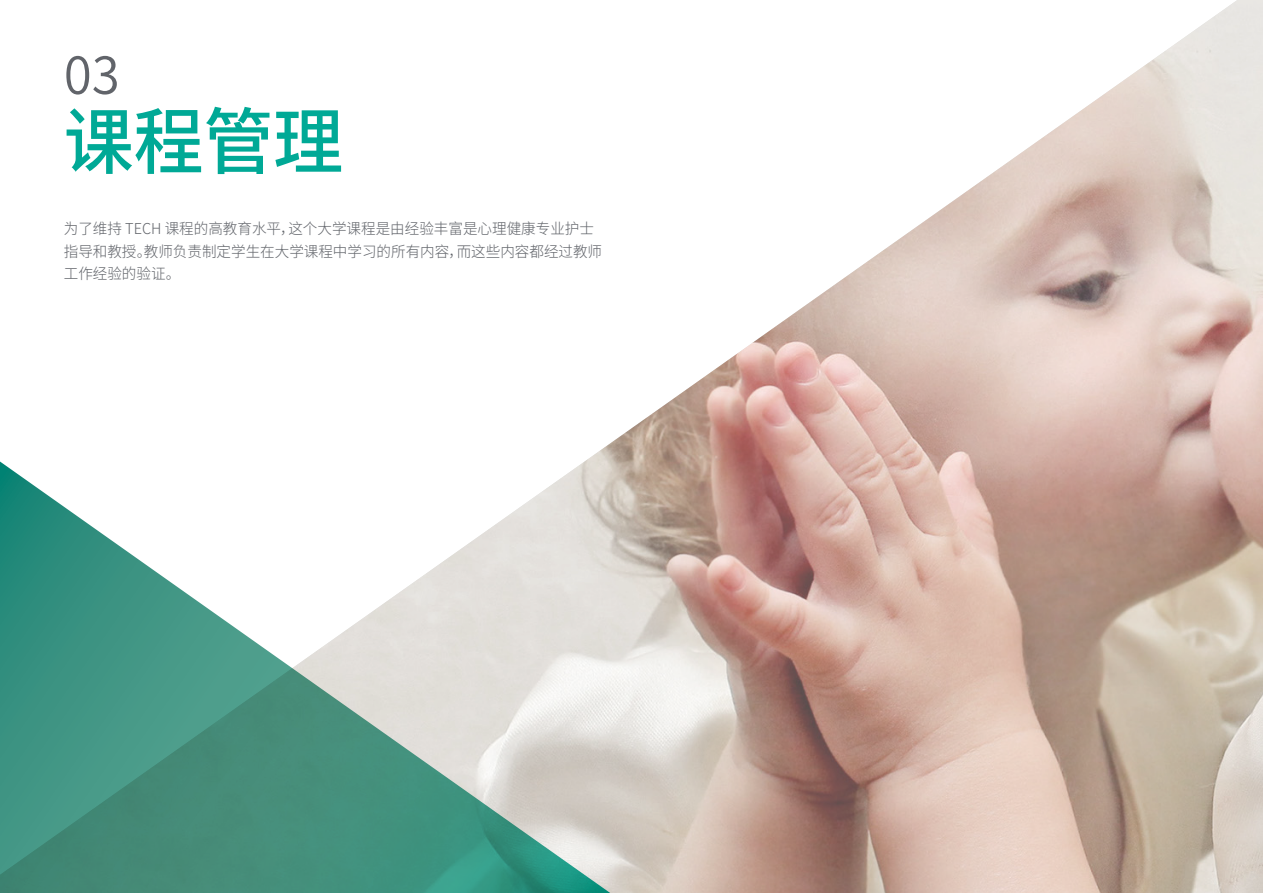
<style>
.page{position:relative;width:1263px;height:893px;background:#fff}
.page>*{position:absolute;margin:0;border:0;box-sizing:border-box;transform-origin:0 0}
.t1{font:500 72px "Source Han Sans CN";color:#00a996}
.t2{font:52.5px "Source Han Sans CN";color:#61646a}
.t3{font:300 15px/22.5px "Source Han Sans CN";color:#61646a}
</style>
<div class="page">
<img style="left:607px;top:0;width:656px;height:893px">
<svg style="left:0;top:446px;width:640px;height:447px"></svg>
<h2 class="t2" style="left:64px;top:45px;width:57px">03</h2>
<h1 class="t1" style="left:64px;top:101px;width:281px">课程管理</h1>
<p class="t3" style="left:64px;top:218px;width:540px">为了维持 TECH 课程的高教育水平，这个大学课程是由经验丰富是心理健康专业护士指导和教授。教师负责制定学生在大学课程中学习的所有内容，而这些内容都经过教师工作经验的验证。</p>
</div>
